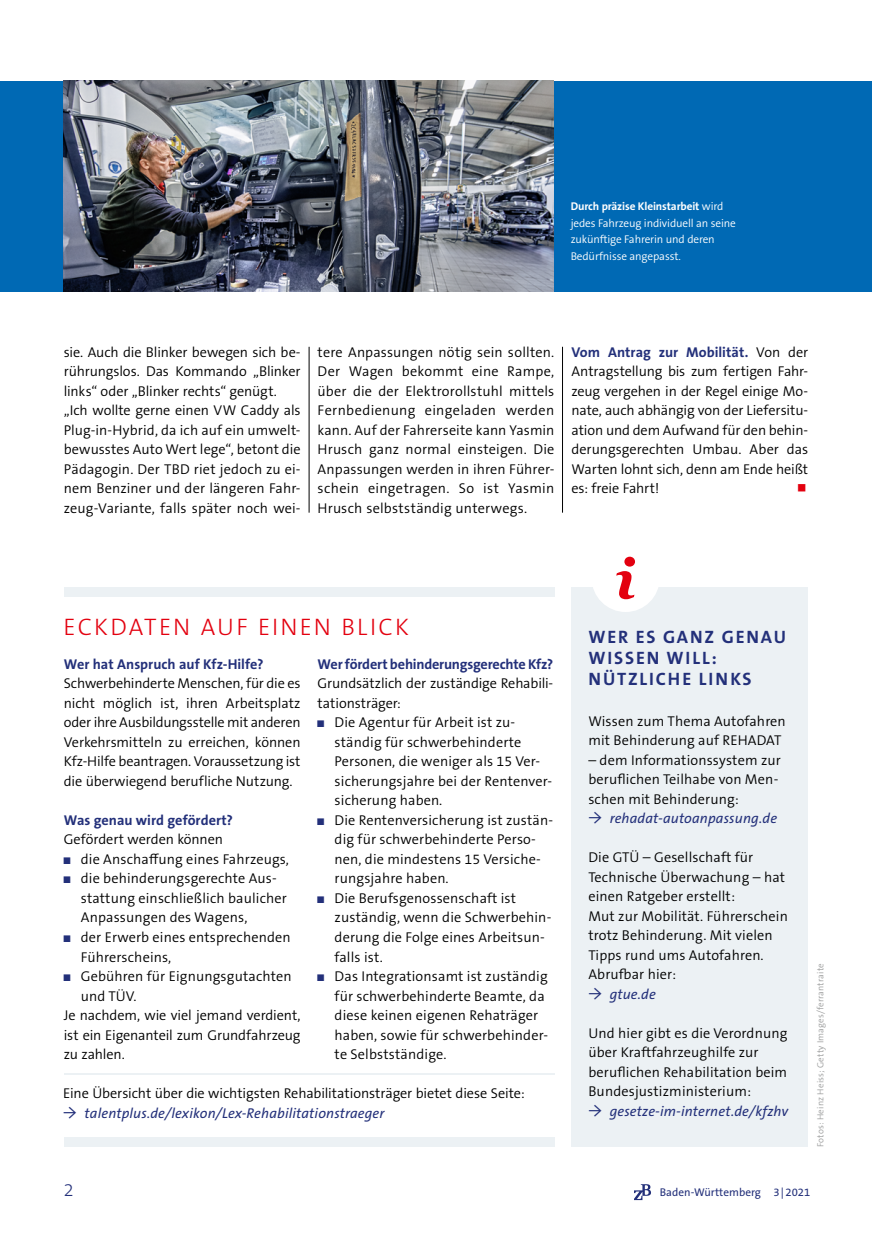
<style>
.page{position:relative;width:872px;height:1234px;background:#fff}
.page>*{position:absolute;margin:0;border:0;box-sizing:border-box;transform-origin:0 0}
.Headline_blau{font:300 24px "The Sans B W3";letter-spacing:.09em;color:#e3000f}
.Kasten_Überschrift{font:700 18px/21px "The Sans B W7";letter-spacing:.105em;color:#23307a}
.t1{font:300 18px "The Sans B W3";color:#23307a}
.Copytext{font:300 14.25px/19.5px "The Sans B W4";letter-spacing:.01em;color:#000}
.Kasten_Copytext{font:300 14.25px/19.5px "The Sans B W4";letter-spacing:.01em;color:#000}
.Copytext-2{font:300 14.25px/19.5px "The Sans B W4";letter-spacing:-.01em;color:#000}
.Copytext_Fragen{font:700 14.25px "The Sans B W7";letter-spacing:-.005em;color:#23307a}
.Weblink_Kasten{font:italic 14.25px "The Sans B W5 Plain";letter-spacing:.01em;color:#23307a}
.Weblink{font:italic 14.25px "The Sans B W5 Plain";letter-spacing:.01em;color:#23307a}
.Bildunterschrift_wei{font:300 11.25px/16.5px "The Sans B W4";letter-spacing:-.01em;color:#fff}
.t2{font:11.25px "The Sans B W5 Plain";color:#23307a}
.t3{font:300 9px "The Sans B W4";letter-spacing:.02em;color:#9c9d9d}
.s1{font-family:"The Sans B W7";font-weight:700}
.s2{font-family:"The Sans B W7";font-weight:700;color:#23307a}
.s3{font-family:"Arial Narrow";font-weight:400;color:#23307a}
.s4{font-family:"Minion Pro";font-style:normal;font-size:21px}
</style>
<div class="page">
<div style="left:0;top:81px;width:872px;height:210px;background:#0069b4"></div>
<hr style="left:309px;top:347px;width:1px;height:165px;background:#000">
<hr style="left:562px;top:347px;width:1px;height:165px;background:#000">
<div style="left:571px;top:587px;width:237px;height:559px;background:#ecf1f4"></div>
<div style="left:591px;top:544px;width:68px;height:68px;background:#fff;border-radius:50%"></div>
<svg style="left:616px;top:556px;width:19px;height:43px"></svg>
<img style="left:64px;top:81px;width:489px;height:210px">
<div style="left:64px;top:587px;width:490px;height:9px;background:#ecf1f4"></div>
<div style="left:64px;top:1136px;width:490px;height:10px;background:#ecf1f4"></div>
<hr style="left:64px;top:1072px;width:490px;height:1px;background:#ecf1f4">
<svg style="left:634px;top:1184px;width:17px;height:15px"></svg>
<p class="Bildunterschrift_wei" style="left:570px;top:198px;width:167px"><span class="s1">Durch präzise Kleinstarbeit</span> wird jedes Fahrzeug individuell an seine zukünftige Fahrerin und deren<br>Bedürfnisse angepasst.</p>
<p class="Copytext" style="left:64px;top:342px;width:238px;text-align:justify">sie. Auch die Blinker bewegen sich be&shy;rührungslos. Das Kommando „Blinker links“ oder „Blinker rechts“ genügt.</p>
<p class="Copytext" style="left:64px;top:400px;width:238px;text-align:justify">„Ich wollte gerne einen VW Caddy als Plug-in-Hybrid, da ich auf ein umwelt&shy;bewusstes Auto Wert lege“, betont die Pädagogin. Der TBD riet jedoch zu ei&shy;nem Benziner und der längeren Fahr&shy;zeug-Variante, falls später noch wei-</p>
<p class="Copytext" style="left:317px;top:342px;width:238px;text-align:justify">tere Anpassungen nötig sein sollten.<br>Der Wagen bekommt eine Rampe, über die der Elektrorollstuhl mittels Fernbedienung eingeladen werden kann. Auf der Fahrerseite kann Yasmin Hrusch ganz normal einsteigen. Die Anpassungen werden in ihren Führer&shy;schein eingetragen. So ist Yasmin Hrusch selbstständig unterwegs.</p>
<p class="Copytext" style="left:571px;top:342px;width:238px;text-align:justify"><span class="s2">Vom Antrag zur Mobilität.</span> Von der Antragstellung bis zum fertigen Fahr&shy;zeug vergehen in der Regel einige Mo&shy;nate, auch abhängig von der Liefersitu&shy;ation und dem Aufwand für den behin&shy;derungsgerechten Umbau. Aber das Warten lohnt sich, denn am Ende heißt es: freie Fahrt!</p>
<h2 class="Headline_blau" style="left:63px;top:611px;width:347px">ECKDATEN AUF EINEN BLICK</h2>
<h3 class="Copytext_Fragen" style="left:64px;top:654px;width:201px">Wer hat Anspruch auf Kfz-Hilfe?</h3>
<p class="Copytext" style="left:64px;top:673px;width:238px;text-align:justify">Schwerbehinderte Menschen, für die es nicht möglich ist, ihren Arbeitsplatz oder ihre Ausbildungsstelle mit anderen Verkehrsmitteln zu erreichen, können Kfz-Hilfe beantragen. Voraussetzung ist die überwiegend berufliche Nutzung.</p>
<h3 class="Copytext_Fragen" style="left:64px;top:810px;width:171px">Was genau wird gefördert?</h3>
<p class="Copytext" style="left:64px;top:829px;width:161px">Gefördert werden können</p>
<p class="Copytext" style="left:64px;top:849px;width:227px"><span class="s3">■</span> die Anschaffung eines Fahrzeugs,</p>
<p class="Copytext" style="left:81px;top:868px;width:208px;text-indent:-17px"><span class="s3">■</span> die behinderungsgerechte Aus&shy;stattung einschließlich baulicher<br>Anpassungen des Wagens,</p>
<p class="Copytext" style="left:81px;top:927px;width:211px;text-indent:-17px"><span class="s3">■</span> der Erwerb eines entsprechenden<br>Führerscheins,</p>
<p class="Copytext" style="left:81px;top:966px;width:212px;text-indent:-17px"><span class="s3">■</span> Gebühren für Eignungsgutachten und TÜV.</p>
<p class="Copytext" style="left:64px;top:1005px;width:238px;text-align:justify">Je nachdem, wie viel jemand verdient, ist ein Eigenanteil zum Grundfahrzeug zu zahlen.</p>
<h3 class="Copytext_Fragen" style="left:317px;top:654px;width:237px">Wer fördert behinderungsgerechte Kfz?</h3>
<p class="Copytext-2" style="left:317px;top:673px;width:237px">Grundsätzlich der zuständige Rehabili&shy;tationsträger:</p>
<p class="Copytext" style="left:334px;top:712px;width:219px;text-indent:-17px"><span class="s3">■</span> Die Agentur für Arbeit ist zu&shy;ständig für schwerbehinderte<br>Personen, die weniger als 15 Ver&shy;sicherungsjahre bei der Rentenver&shy;sicherung haben.</p>
<p class="Copytext" style="left:334px;top:810px;width:220px;text-indent:-17px"><span class="s3">■</span> Die Rentenversicherung ist zustän&shy;dig für schwerbehinderte Perso&shy;nen, die mindestens 15 Versiche&shy;rungsjahre haben.</p>
<p class="Copytext" style="left:334px;top:888px;width:218px;text-indent:-17px"><span class="s3">■</span> Die Berufsgenossenschaft ist zuständig, wenn die Schwerbehin&shy;derung die Folge eines Arbeitsun&shy;falls ist.</p>
<p class="Copytext" style="left:334px;top:966px;width:215px;text-indent:-17px"><span class="s3">■</span> Das Integrationsamt ist zuständig für schwerbehinderte Beamte, da diese keinen eigenen Rehaträger haben, sowie für schwerbehinder&shy;te Selbstständige.</p>
<p class="Copytext-2" style="left:63px;top:1083px;width:463px">Eine Übersicht über die wichtigsten Rehabilitationsträger bietet diese Seite:</p>
<p class="Weblink" style="left:63px;top:1103px;width:323px"><span class="s4">→</span> talentplus.de/lexikon/Lex-Rehabilitationstraeger</p>
<h2 class="Kasten_Überschrift" style="left:588px;top:626px;width:199px">WER ES GANZ GENAU<br>WISSEN WILL:<br>NÜTZLICHE LINKS</h2>
<p class="Kasten_Copytext" style="left:588px;top:711px;width:199px">Wissen zum Thema Autofahren mit Behinderung auf REHADAT</p>
<p class="Kasten_Copytext" style="left:588px;top:750px;width:194px">– dem Informationssystem zur beruflichen Teilhabe von Men&shy;schen mit Behinderung:</p>
<p class="Weblink_Kasten" style="left:588px;top:809px;width:190px"><span class="s4">→</span> rehadat-autoanpassung.de</p>
<p class="Kasten_Copytext" style="left:588px;top:847px;width:198px">Die GTÜ – Gesellschaft für<br>Technische Überwachung – hat einen Ratgeber erstellt:</p>
<p class="Kasten_Copytext" style="left:588px;top:906px;width:201px">Mut zur Mobilität. Führerschein trotz Behinderung. Mit vielen<br>Tipps rund ums Autofahren.<br>Abrufbar hier:</p>
<p class="Weblink_Kasten" style="left:588px;top:985px;width:69px"><span class="s4">→</span> gtue.de</p>
<p class="Kasten_Copytext" style="left:588px;top:1023px;width:200px">Und hier gibt es die Verordnung über Kraftfahrzeughilfe zur beruflichen Rehabilitation beim<br>Bundesjustizministerium:</p>
<p class="Weblink_Kasten" style="left:588px;top:1102px;width:201px"><span class="s4">→</span> gesetze-im-internet.de/kfzhv</p>
<p class="t3" style="left:814px;top:1146px;width:185px;rotate:-90deg">Fotos: Heinz Heiss; Getty Images/ferrantraite</p>
<p class="t1" style="left:64px;top:1177px;width:11px">2</p>
<p class="t2" style="left:660px;top:1184px;width:152px">Baden-Württemberg 3|2021</p>
</div>
